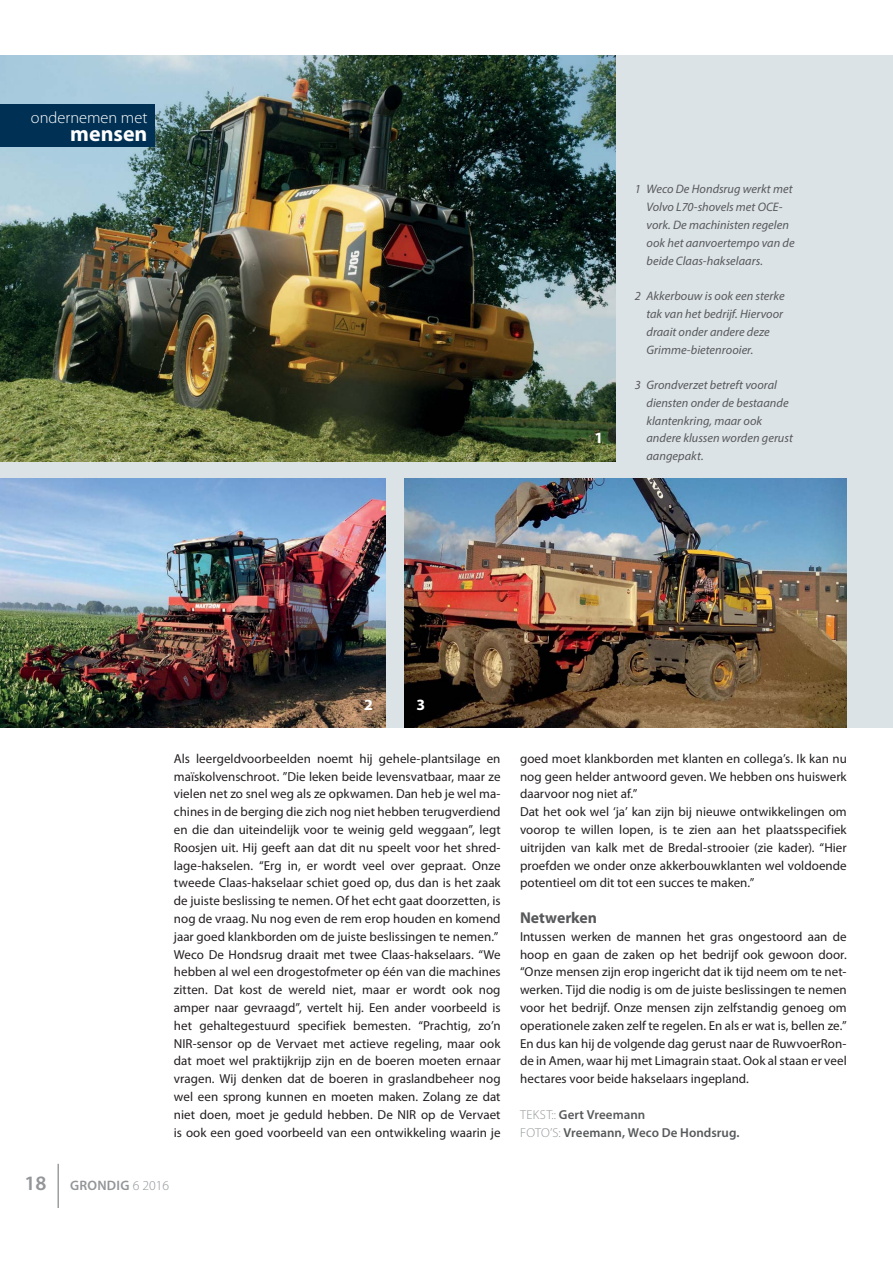
<style>
.page{position:relative;width:893px;height:1263px;background:#fff}
.page>*{position:absolute;margin:0;border:0;box-sizing:border-box;transform-origin:0 0}
.t1{font:700 21.9px "Myriad Pro";color:#fff}
.t2{font:300 16.5px "Myriad Pro";color:#fff}
.t3{font:700 15.75px "Myriad Pro";color:#58595b}
.t4{font:700 15.75px "Myriad Pro";color:#fff}
.t5{font:600 13.65px "Myriad Pro";letter-spacing:.02em;color:#939598}
.t6{font:13.05px/17.9px "Myriad Pro";color:#231f20}
.t7{font:600 13.05px/17.9px "Myriad Pro";letter-spacing:.005em;color:#58595b}
.t8{font:italic 12.3px/17.9px "Myriad Pro";letter-spacing:.005em;color:#58595b}
.s1{font-weight:300;color:#939598}
.s2{font-size:20.55px}
.s3{font-weight:300}
</style>
<div class="page">
<div style="left:0;top:55px;width:893px;height:672px;background:#dbe3e7"></div>
<img style="left:0;top:478px;width:385px;height:249px">
<img style="left:0;top:55px;width:615px;height:406px">
<img style="left:404px;top:478px;width:443px;height:249px">
<div style="left:0;top:104px;width:154px;height:43px;background:#003154"></div>
<hr style="left:58px;top:1164px;width:1px;height:44px;background:#939598">
<p class="t2" style="left:31px;top:108px;width:118px">ondernemen met</p>
<h1 class="t1" style="left:70px;top:125px;width:79px">mensen</h1>
<p class="t4" style="left:594px;top:431px;width:10px">1</p>
<p class="t8" style="left:646px;top:181px;width:150px;text-indent:-12px">1 Weco De Hondsrug werkt met<br>Volvo L70-shovels met OCE&shy;vork. De machinisten regelen ook het aanvoertempo van de beide Claas-hakselaars.</p>
<p class="t8" style="left:646px;top:288px;width:140px;text-indent:-12px">2 Akkerbouw is ook een sterke tak van het bedrijf. Hiervoor draait onder andere deze<br>Grimme-bietenrooier.</p>
<p class="t8" style="left:646px;top:377px;width:148px;text-indent:-12px">3 Grondverzet betreft vooral diensten onder de bestaande klantenkring, maar ook andere klussen worden gerust aangepakt.</p>
<p class="t4" style="left:364px;top:698px;width:10px">2</p>
<p class="t4" style="left:416px;top:698px;width:10px">3</p>
<p class="t6" style="left:174px;top:750px;width:328px">Als leergeldvoorbeelden noemt hij gehele-plantsilage en maïskolvenschroot. ”Die leken beide levensvatbaar, maar ze vielen net zo snel weg als ze opkwamen. Dan heb je wel ma&shy;chines in de berging die zich nog niet hebben terugverdiend en die dan uiteindelijk voor te weinig geld weggaan”, legt Roosjen uit. Hij geeft aan dat dit nu speelt voor het shred&shy;lage-hakselen. “Erg in, er wordt veel over gepraat. Onze tweede Claas-hakselaar schiet goed op, dus dan is het zaak de juiste beslissing te nemen. Of het echt gaat doorzetten, is nog de vraag. Nu nog even de rem erop houden en komend jaar goed klankborden om de juiste beslissingen te nemen.” Weco De Hondsrug draait met twee Claas-hakselaars. “We hebben al wel een drogestofmeter op één van die machines zitten. Dat kost de wereld niet, maar er wordt ook nog amper naar gevraagd”, vertelt hij. Een ander voorbeeld is het gehaltegestuurd specifiek bemesten. “Prachtig, zo’n NIR-sensor op de Vervaet met actieve regeling, maar ook dat moet wel praktijkrijp zijn en de boeren moeten ernaar vragen. Wij denken dat de boeren in graslandbeheer nog wel een sprong kunnen en moeten maken. Zolang ze dat niet doen, moet je geduld hebben. De NIR op de Vervaet is ook een goed voorbeeld van een ontwikkeling waarin je</p>
<p class="t6" style="left:520px;top:750px;width:328px">goed moet klankborden met klanten en collega’s. Ik kan nu nog geen helder antwoord geven. We hebben ons huiswerk daarvoor nog niet af.”<br>Dat het ook wel ‘ja’ kan zijn bij nieuwe ontwikkelingen om voorop te willen lopen, is te zien aan het plaatsspecifiek uitrijden van kalk met de Bredal-strooier (zie kader). “Hier proefden we onder onze akkerbouwklanten wel voldoende potentieel om dit tot een succes te maken.”</p>
<p class="t3" style="left:520px;top:912px;width:79px">Netwerken</p>
<p class="t6" style="left:520px;top:928px;width:328px;text-align:justify">Intussen werken de mannen het gras ongestoord aan de hoop en gaan de zaken op het bedrijf ook gewoon door. “Onze mensen zijn erop ingericht dat ik tijd neem om te net&shy;werken. Tijd die nodig is om de juiste beslissingen te nemen voor het bedrijf. Onze mensen zijn zelfstandig genoeg om operationele zaken zelf te regelen. En als er wat is, bellen ze.” En dus kan hij de volgende dag gerust naar de RuwvoerRon&shy;de in Amen, waar hij met Limagrain staat. Ook al staan er veel hectares voor beide hakselaars ingepland.</p>
<p class="t7" style="left:520px;top:1106px;width:221px"><span class="s1">TEKST::</span> Gert Vreemann<br><span class="s1">FOTO’S:</span> Vreemann, Weco De Hondsrug.</p>
<p class="t5" style="left:25px;top:1180px;width:146px"><span class="s2">18</span> GRONDIG <span class="s3">6 2016</span></p>
</div>
